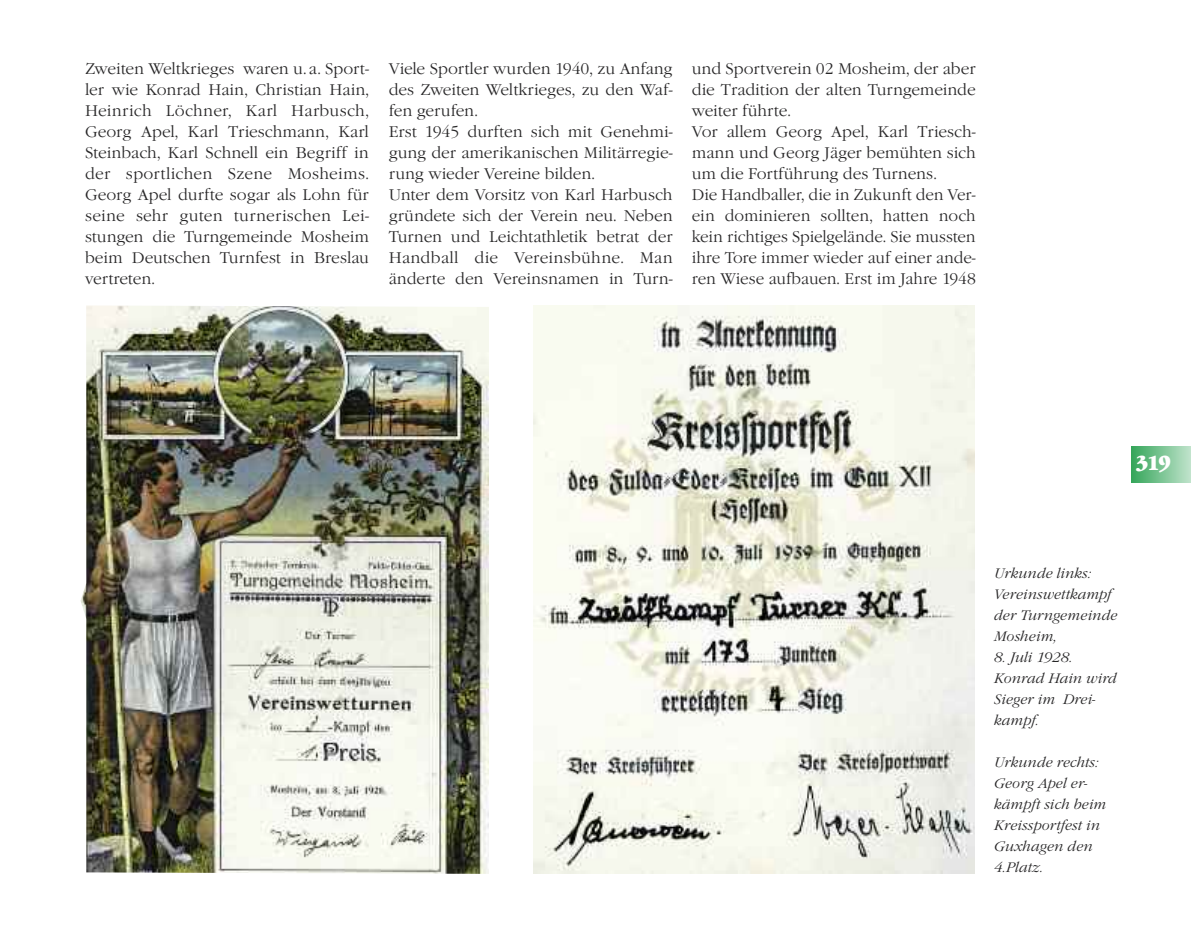
<style>
.page{position:relative;width:1191px;height:936px;background:#fff}
.page>*{position:absolute;margin:0;border:0;box-sizing:border-box;transform-origin:0 0}
.t1{font:21px "Garamond Nova Ultra";color:#fff;scale:.85 1}
.t2{font:300 16.05px/21px "Garamond Nova";letter-spacing:-.005em;color:#272627}
.t3{font:italic 300 14.25px/21px "Garamond Nova";color:#272627}
</style>
<div class="page">
<div style="left:1131px;top:446px;width:60px;height:36px;background:linear-gradient(to right,#34a559,#bee2ca)"></div>
<img style="left:81px;top:305px;width:407px;height:568px">
<img style="left:534px;top:305px;width:440px;height:568px">
<p class="t2" style="left:85px;top:58px;width:285px;text-align:justify">Zweiten Weltkrieges waren u. a. Sport&shy;ler wie Konrad Hain, Christian Hain, Heinrich Löchner, Karl Harbusch, Georg Apel, Karl Trieschmann, Karl Steinbach, Karl Schnell ein Begriff in der sportlichen Szene Mosheims.<br>Georg Apel durfte sogar als Lohn für seine sehr guten turnerischen Lei&shy;stungen die Turngemeinde Mosheim beim Deutschen Turnfest in Breslau vertreten.</p>
<p class="t2" style="left:389px;top:58px;width:285px">Viele Sportler wurden 1940, zu Anfang des Zweiten Weltkrieges, zu den Waf&shy;fen gerufen.<br>Erst 1945 durften sich mit Genehmi&shy;gung der amerikanischen Militärregie&shy;rung wieder Vereine bilden.<br>Unter dem Vorsitz von Karl Harbusch gründete sich der Verein neu. Neben Turnen und Leichtathletik betrat der Handball die Vereinsbühne. Man änderte den Vereinsnamen in Turn-</p>
<p class="t2" style="left:692px;top:58px;width:285px">und Sportverein 02 Mosheim, der aber die Tradition der alten Turngemeinde weiter führte.<br>Vor allem Georg Apel, Karl Triesch&shy;mann und Georg Jäger bemühten sich um die Fortführung des Turnens.<br>Die Handballer, die in Zukunft den Ver&shy;ein dominieren sollten, hatten noch kein richtiges Spielgelände. Sie mussten ihre Tore immer wieder auf einer ande&shy;ren Wiese aufbauen. Erst im Jahre 1948</p>
<h1 class="t1" style="left:1135px;top:451px;width:43px">319</h1>
<p class="t3" style="left:994px;top:562px;width:125px">Urkunde links:<br>Vereinswettkampf der Turngemeinde<br>Mosheim,</p>
<p class="t3" style="left:994px;top:646px;width:124px">8. Juli 1928.<br>Konrad Hain wird<br>Sieger im Drei&shy;kampf.</p>
<p class="t3" style="left:994px;top:751px;width:114px">Urkunde rechts:<br>Georg Apel er&shy;kämpft sich beim<br>Kreissportfest in<br>Guxhagen den<br>4.Platz.</p>
</div>
